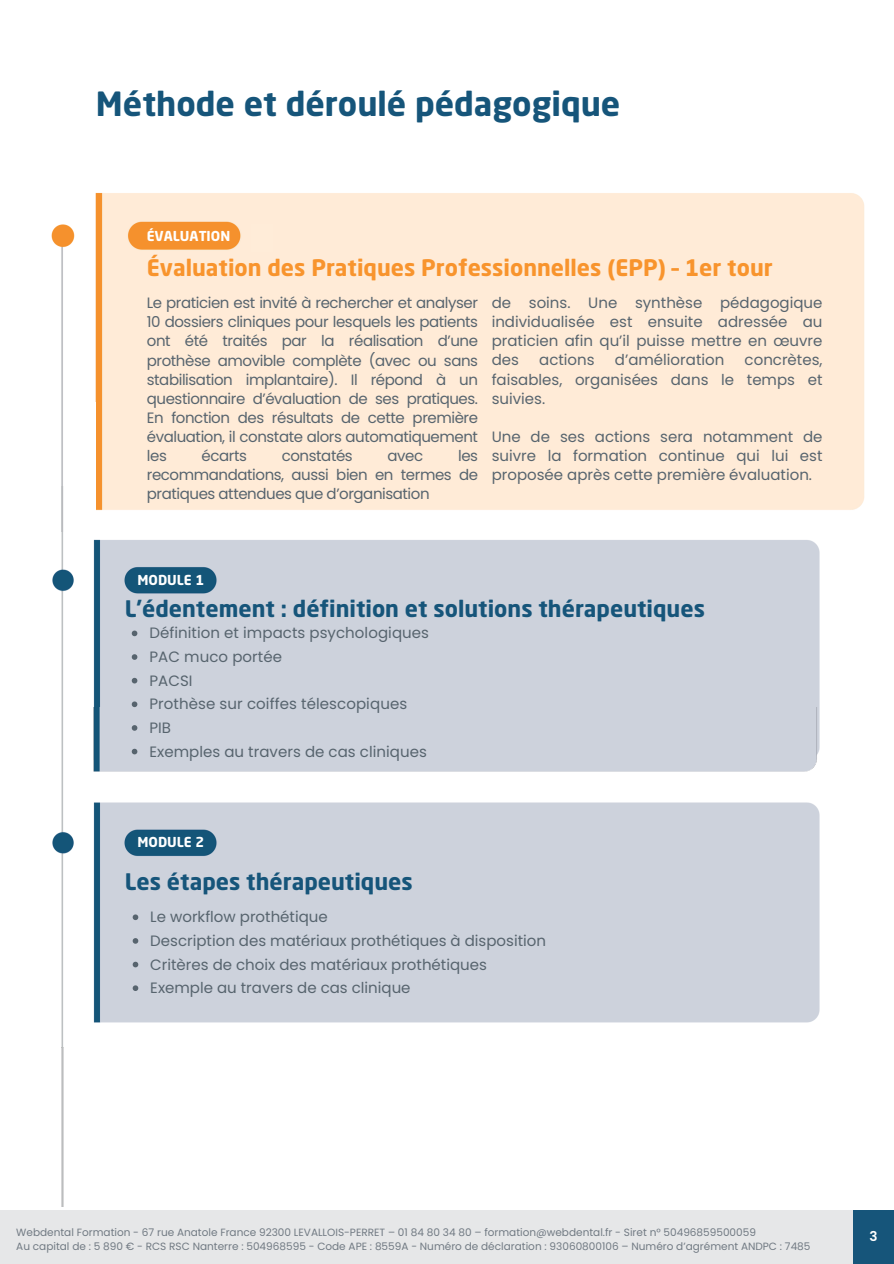
<style>
.page{position:relative;width:894px;height:1264px;background:#fff}
.page>*{position:absolute;margin:0;border:0;box-sizing:border-box;transform-origin:0 0}
.t1{font:700 33px "Neo Sans Std";color:#16557a}
.t2{font:700 22.5px "Neo Sans Std";color:#16557a}
.t3{font:700 22.5px "Neo Sans Std";color:#f8942d}
.t4{font:15px/19.2px "Poppins";color:#57646e;text-align:justify}
.t5{font:15px "Poppins";letter-spacing:-.03em;color:#57646e}
.t6{font:700 13.5px "Neo Sans Std";color:#fff}
.t7{font:600 13.5px "Poppins";color:#fff}
.t8{font:10.5px "Poppins";color:#717a83}
</style>
<div class="page">
<div style="left:0;top:1210px;width:893px;height:53px;background:#e6e7e8"></div>
<div style="left:853px;top:1210px;width:40px;height:53px;background:#16557a"></div>
<img style="left:52px;top:531px;width:768px;height:516px">
<img style="left:51px;top:193px;width:814px;height:338px">
<div style="left:251px;top:224px;width:21px;height:28px;background:#ffecd8"></div>
<div style="left:71px;top:402px;width:25px;height:112px;background:#fff"></div>
<img style="left:89px;top:707px;width:731px;height:75px">
<svg style="left:132px;top:630px;width:5px;height:6px"></svg>
<svg style="left:132px;top:654px;width:5px;height:6px"></svg>
<svg style="left:132px;top:678px;width:5px;height:5px"></svg>
<svg style="left:132px;top:701px;width:5px;height:6px"></svg>
<svg style="left:132px;top:725px;width:5px;height:5px"></svg>
<svg style="left:132px;top:748px;width:5px;height:6px"></svg>
<svg style="left:133px;top:914px;width:5px;height:6px"></svg>
<svg style="left:133px;top:938px;width:5px;height:5px"></svg>
<svg style="left:133px;top:961px;width:5px;height:6px"></svg>
<svg style="left:133px;top:985px;width:5px;height:6px"></svg>
<img style="left:61px;top:1047px;width:3px;height:159px">
<p class="t1" style="left:96px;top:91px;width:526px">Méthode et déroulé pédagogique</p>
<p class="t6" style="left:147px;top:231px;width:85px">ÉVALUATION</p>
<p class="t3" style="left:147px;top:259px;width:627px">Évaluation des Pratiques Professionnelles (EPP) – 1er tour</p>
<h3 class="t4" style="left:147px;top:293px;width:332px">Le praticien est invité à rechercher et analyser 10 dossiers cliniques pour lesquels les patients ont été traités par la réalisation d’une prothèse amovible complète (avec ou sans stabilisation implantaire). Il répond à un questionnaire d’évaluation de ses pratiques.<br>En fonction des résultats de cette première évaluation, il constate alors automatiquement les</h3>
<h2 class="t4" style="left:491px;top:293px;width:332px">de soins. Une synthèse pédagogique individualisée est ensuite adressée au praticien afin qu’il puisse mettre en œuvre des</h2>
<h2 class="t4" style="left:491px;top:350px;width:332px;text-indent:253px">concrètes, faisables, organisées dans le temps et suivies.</h2>
<h4 class="t4" style="left:491px;top:427px;width:332px">Une de ses actions sera notamment de suivre la formation continue qui lui est proposée après cette première évaluation.</h4>
<h2 class="t4" style="left:539px;top:350px;width:57px">actions</h2>
<h2 class="t4" style="left:614px;top:350px;width:111px">d’amélioration</h2>
<h3 class="t4" style="left:201px;top:446px;width:47px">écarts</h3>
<h3 class="t5" style="left:282px;top:445px;width:72px">constatés</h3>
<h3 class="t4" style="left:387px;top:446px;width:37px">avec</h3>
<h3 class="t4" style="left:147px;top:446px;width:332px;text-indent:311px">les recommandations, aussi bien en termes de pratiques attendues que d’organisation</h3>
<h3 class="t6" style="left:137px;top:574px;width:68px">MODULE 1</h3>
<p class="t2" style="left:125px;top:599px;width:581px">L’édentement : définition et solutions thérapeutiques</p>
<h4 class="t4" style="left:149px;top:623px;width:281px">Définition et impacts psychologiques</h4>
<h4 class="t4" style="left:149px;top:647px;width:134px">PAC muco portée</h4>
<p class="t4" style="left:149px;top:671px;width:45px">PACSI</p>
<h3 class="t4" style="left:149px;top:694px;width:259px">Prothèse sur coiffes télescopiques</h3>
<h2 class="t4" style="left:149px;top:718px;width:23px">PIB</h2>
<p class="t4" style="left:149px;top:741px;width:279px">Exemples au travers de cas cliniques</p>
<h2 class="t6" style="left:137px;top:836px;width:68px">MODULE 2</h2>
<p class="t2" style="left:125px;top:873px;width:289px">Les étapes thérapeutiques</p>
<p class="t4" style="left:150px;top:907px;width:179px">Le workflow prothétique</p>
<p class="t4" style="left:150px;top:931px;width:397px">Description des matériaux prothétiques à disposition</p>
<p class="t4" style="left:150px;top:954px;width:338px">Critères de choix des matériaux prothétiques</p>
<p class="t4" style="left:150px;top:978px;width:262px">Exemple au travers de cas clinique</p>
<p class="t8" style="left:16px;top:1225px;width:741px">Webdental Formation - 67 rue Anatole France 92300 LEVALLOIS-PERRET – 01 84 80 34 80 – formation@webdental.fr - Siret n° 50496859500059</p>
<p class="t8" style="left:16px;top:1238px;width:795px">Au capital de : 5 890 € - RCS RSC Nanterre : 504968595 - Code APE : 8559A - Numéro de déclaration : 93060800106 – Numéro d’agrément ANDPC : 7485</p>
<p class="t7" style="left:869px;top:1226px;width:10px">3</p>
</div>
